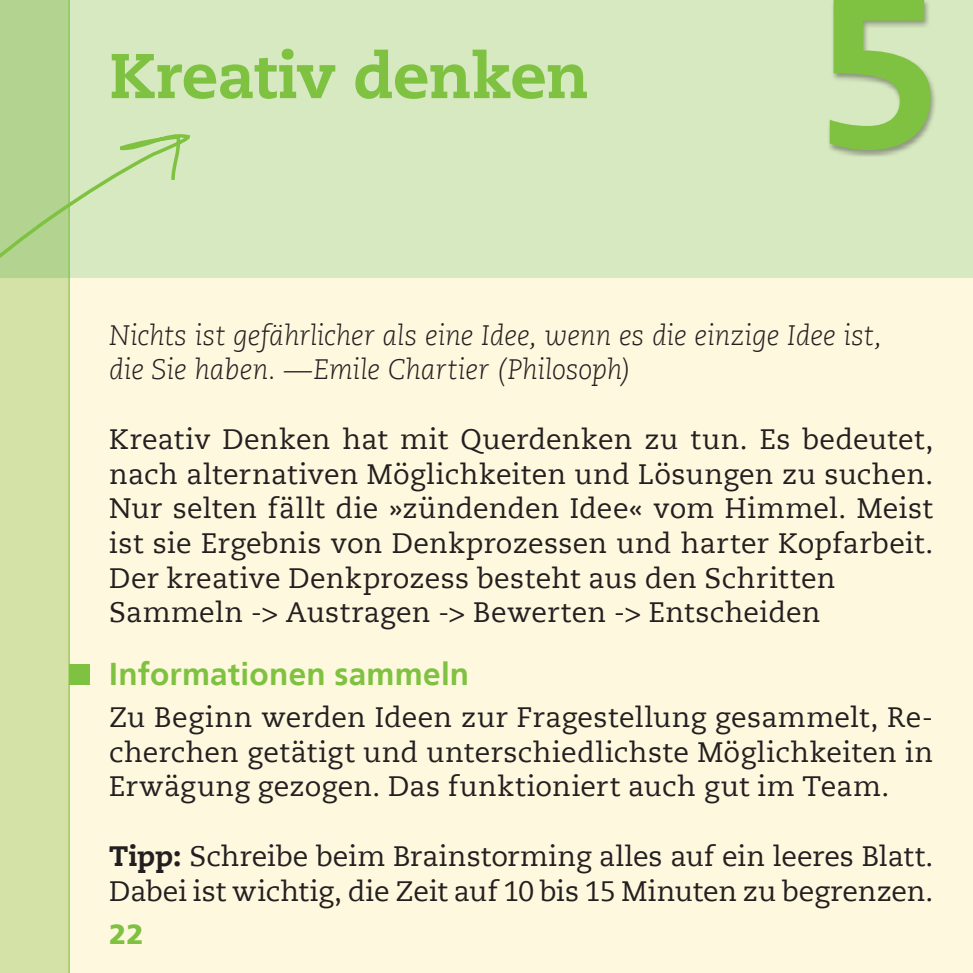
<style>
.page{position:relative;width:973px;height:973px;background:#fff}
.page>*{position:absolute;margin:0;border:0;box-sizing:border-box;transform-origin:0 0}
.t1{font:800 210.35px "Caecilia LT";color:#7fc241}
.t2{font:800 63px "Caecilia LT";letter-spacing:-.01em;color:#7fc241}
.t3{font:700 31.5px "Frutiger LT";letter-spacing:.01em;color:#7fc241}
.t4{font:28px/34.6px "Caecilia LT";letter-spacing:.005em;color:#231f20}
.t5{font:italic 300 28px/34.6px "Caecilia LT";letter-spacing:-.005em;color:#231f20}
.t6{font:900 28px "Frutiger LT";color:#7fc241}
.s1{font-weight:800}
</style>
<div class="page">
<div style="left:0;top:0;width:972px;height:972px;background:#fef8de"></div>
<hr style="left:972px;top:0;width:1px;height:972px;background:#fef8de">
<div style="left:0;top:0;width:972px;height:278px;background:#d6e9c0"></div>
<svg style="left:0;top:0;width:68px;height:972px;background:#cfdfa2"></svg>
<hr style="left:68px;top:0;width:2px;height:972px;background:#7fc241">
<hr style="left:972px;top:0;width:1px;height:278px;background:#d6e9c0">
<div style="left:69px;top:664px;width:20px;height:20px;background:#7fc241"></div>
<svg style="left:0;top:132px;width:191px;height:216px"></svg>
<div style="left:827px;top:0;width:109px;height:157px;background:#231f20;opacity:.4"></div>
<h2 class="t2" style="left:109px;top:37px;width:481px">Kreativ denken</h2>
<h1 class="t1" style="left:817px;top:-58px;width:126px">5</h1>
<p class="t5" style="left:109px;top:318px;width:774px">Nichts ist gefährlicher als eine Idee, wenn es die einzige Idee ist, die Sie haben. —Emile Chartier (Philosoph)</p>
<p class="t4" style="left:109px;top:422px;width:825px">Kreativ Denken hat mit Querdenken zu tun. Es bedeutet, nach alternativen Möglichkeiten und Lösungen zu suchen.<br>Nur selten fällt die »zündenden Idee« vom Himmel. Meist ist sie Ergebnis von Denkprozessen und harter Kopfarbeit.<br>Der kreative Denkprozess besteht aus den Schritten Sammeln -&gt; Austragen -&gt; Bewerten -&gt; Entscheiden</p>
<p class="t3" style="left:109px;top:655px;width:361px">Informationen sammeln</p>
<p class="t4" style="left:109px;top:700px;width:825px;text-align:justify">Zu Beginn werden Ideen zur Fragestellung gesammelt, Re&shy;cherchen getätigt und unterschiedlichste Möglichkeiten in Erwägung gezogen. Das funktioniert auch gut im Team.</p>
<p class="t4" style="left:109px;top:839px;width:825px"><span class="s1">Tipp:</span> Schreibe beim Brainstorming alles auf ein leeres Blatt.<br>Dabei ist wichtig, die Zeit auf 10 bis 15 Minuten zu begrenzen.</p>
<p class="t6" style="left:109px;top:917px;width:36px">22</p>
</div>
